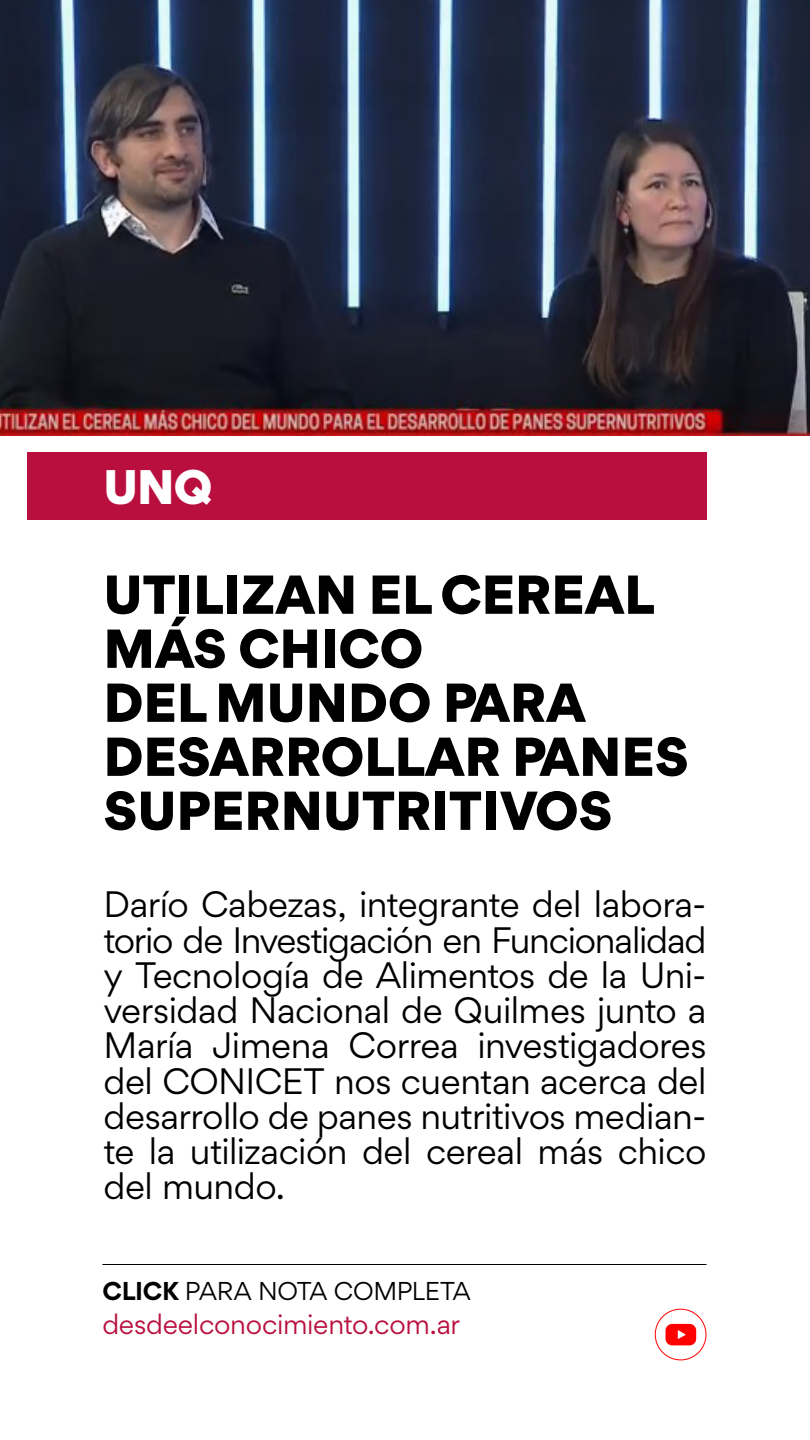
<style>
.page{position:relative;width:810px;height:1440px;background:#fff}
.page>*{position:absolute;margin:0;border:0;box-sizing:border-box;transform-origin:0 0}
.t1{font:900 52.5px/54px "Gordita";color:#000}
.t2{font:900 46.5px "Gordita";color:#fff}
.t3{font:35.25px/35.2px "Gordita";letter-spacing:-.015em;color:#000;text-align:justify}
.t4{font:27px "Gordita";letter-spacing:-.01em;color:#b90f3e}
.t5{font:24.75px "Gordita";letter-spacing:-.015em;color:#000}
.s1{font-weight:700}
</style>
<div class="page">
<div style="left:655px;top:1309px;width:52px;height:51px;border:1px solid #f00;border-radius:50%"></div>
<svg style="left:665px;top:1324px;width:31px;height:21px"></svg>
<img style="left:0;top:0;width:810px;height:435px">
<div style="left:27px;top:452px;width:679px;height:68px;background:#b90f3e"></div>
<hr style="left:102px;top:1264px;width:604px;height:1px;background:#000">
<h2 class="t2" style="left:104px;top:451px;width:110px">UNQ</h2>
<h1 class="t1" style="left:104px;top:567px;width:587px">UTILIZAN EL CEREAL<br>MÁS CHICO<br>DEL MUNDO PARA<br>DESARROLLAR PANES<br>SUPERNUTRITIVOS</h1>
<p class="t3" style="left:104px;top:887px;width:605px">Darío Cabezas, integrante del labora&shy;torio de Investigación en Funcionalidad y Tecnología de Alimentos de la Uni&shy;versidad Nacional de Quilmes junto a María Jimena Correa investigadores del CONICET nos cuentan acerca del desarrollo de panes nutritivos median&shy;te la utilización del cereal más chico del mundo.</p>
<p class="t5" style="left:102px;top:1275px;width:370px"><span class="s1">CLICK</span> PARA NOTA COMPLETA</p>
<p class="t4" style="left:102px;top:1306px;width:359px">desdeelconocimiento.com.ar</p>
</div>
